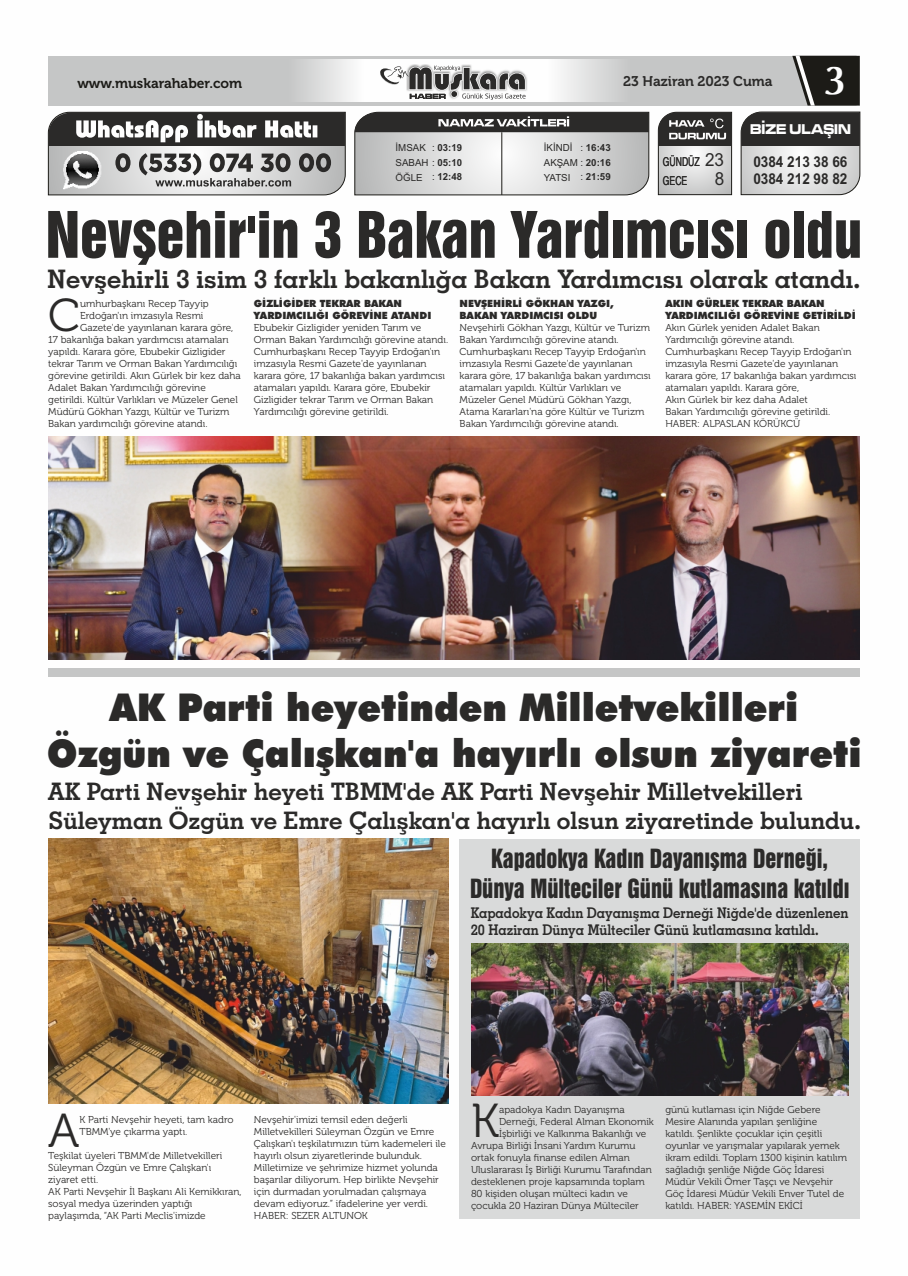
<style>
.page{position:relative;width:908px;height:1276px;background:#fff}
.page>*{position:absolute;margin:0;border:0;box-sizing:border-box;transform-origin:0 0}
.t1{font:58.4px "Swiss 921 BT";color:#2b2a29}
.t2{font:47.5px "Museo 300";color:#2b2a29}
.t3{font:45.9px "Museo 300";color:#2b2a29}
.t4{font:700 40.7px "Optima";color:#fefefe}
.t5{font:900 38.4px/46.1px "Futura BT";color:#2b2a29;text-align:center;scale:.95 1}
.t6{font:25.5px "Geometric Slabserif 703 Bold BT";color:#2b2a29}
.t7{font:24.1px/28.9px "Geometric Slabserif 703 Bold BT";color:#2b2a29}
.t8{font:24.1px/31px "Swiss 921 BT";color:#2b2a29;text-align:center;scale:.92 1}
.t9{font:18px "Arial";color:#2b2a29;scale:.95 1}
.t10{font:700 15px/17.1px "Arial Narrow";color:#2b2a29;scale:1.1 1}
.t11{font:14.8px/17.7px "Geometric Slabserif 703 Bold BT";color:#2b2a29;scale:.9 1}
.t12{font:14.7px "Microgramma D Bold Exte";color:#fefefe;scale:.85 1}
.t13{font:14px "Museo 700";color:#1c1b17}
.t14{font:14px "Museo 700";color:#2b2a29}
.t15{font:condensed 12.3px "Helvetica";color:#2b2a29;scale:.86 1}
.t16{font:10px/12px "Museo 300";color:#2b2a29}
.t17{font:900 10px/12px "Futura BT";color:#2b2a29}
.t18{font:9.7px/14.8px "Arial";color:#2b2a29}
.t19{font:700 9.7px "Arial";color:#2b2a29}
.s1{font-weight:700}
.s2{font-weight:400}
.s3{font-family:"Arial";font-stretch:normal;font-size:18px}
</style>
<div class="page">
<svg style="left:47px;top:111px;width:299px;height:85px;background:#90908f"></svg>
<svg style="left:354px;top:111px;width:295px;height:85px;background:#b1b1b1"></svg>
<svg style="left:657px;top:111px;width:75px;height:85px;background:#9e9e9e"></svg>
<div style="left:48px;top:56px;width:811px;height:50px;background:#c5c6c6"></div>
<img style="left:303px;top:60px;width:312px;height:41px">
<svg style="left:740px;top:56px;width:120px;height:140px"></svg>
<img style="left:406px;top:64px;width:121px;height:36px">
<svg style="left:378px;top:66px;width:148px;height:36px;background:#aeadad"></svg>
<img style="left:48px;top:436px;width:811px;height:223px">
<div style="left:48px;top:668px;width:811px;height:9px;background:#c5c6c6"></div>
<img style="left:48px;top:838px;width:400px;height:265px">
<div style="left:459px;top:839px;width:400px;height:379px;background:#d9dada"></div>
<img style="left:471px;top:943px;width:377px;height:152px">
<h3 class="t13" style="left:77px;top:78px;width:166px">www.muskarahaber.com</h3>
<h3 class="t14" style="left:623px;top:75px;width:151px">23 Haziran 2023 Cuma</h3>
<h3 class="t4" style="left:822px;top:62px;width:26px">3</h3>
<p class="t18" style="left:395px;top:141px;width:68px">İMSAK<br>SABAH : <span class="s1">05:10</span></p>
<p class="t18" style="left:543px;top:141px;width:68px">İKİNDİ<br>AKŞAM : <span class="s1">20:16</span></p>
<p class="t19" style="left:432px;top:144px;width:31px"><span class="s2">:</span> 03:19</p>
<p class="t19" style="left:580px;top:144px;width:32px"><span class="s2">:</span> 16:43</p>
<p class="t18" style="left:395px;top:171px;width:68px">ÖĞLE : <span class="s1">12:48</span></p>
<p class="t18" style="left:543px;top:171px;width:68px">YATSI : <span class="s1">21:59</span></p>
<h3 class="t12" style="left:749px;top:122px;width:120px">BİZE ULAŞIN</h3>
<p class="t15" style="left:662px;top:157px;width:73px">GÜNDÜZ <span class="s3">23</span></p>
<h3 class="t10" style="left:753px;top:155px;width:87px">0384 213 38 66<br>0384 212 98 82</h3>
<p class="t15" style="left:662px;top:176px;width:30px">GECE</p>
<h3 class="t9" style="left:714px;top:172px;width:12px">8</h3>
<h1 class="t1" style="left:46px;top:213px;width:817px">Nevşehir'in 3 Bakan Yardımcısı oldu</h1>
<h3 class="t6" style="left:48px;top:268px;width:813px">Nevşehirli 3 isim 3 farklı bakanlığa Bakan Yardımcısı olarak atandı.</h3>
<h3 class="t3" style="left:48px;top:297px;width:33px">C</h3>
<p class="t16" style="left:80px;top:299px;width:130px">umhurbaşkanı Recep Tayyip</p>
<p class="t16" style="left:80px;top:311px;width:125px">Erdoğan'ın imzasıyla Resmi</p>
<p class="t16" style="left:80px;top:323px;width:155px">Gazete'de yayınlanan karara göre,</p>
<p class="t16" style="left:48px;top:335px;width:182px">17 bakanlığa bakan yardımcısı atamaları</p>
<p class="t16" style="left:48px;top:347px;width:179px">yapıldı. Karara göre, Ebubekir Gizligider</p>
<p class="t16" style="left:48px;top:359px;width:190px">tekrar Tarım ve Orman Bakan Yardımcılığı</p>
<p class="t16" style="left:48px;top:371px;width:194px">görevine getirildi. Akın Gürlek bir kez daha</p>
<p class="t16" style="left:48px;top:383px;width:159px">Adalet Bakan Yardımcılığı görevine</p>
<p class="t16" style="left:48px;top:395px;width:191px">getirildi. Kültür Varlıkları ve Müzeler Genel</p>
<p class="t16" style="left:48px;top:407px;width:183px">Müdürü Gökhan Yazgı, Kültür ve Turizm</p>
<p class="t16" style="left:48px;top:419px;width:161px">Bakan yardımcılığı görevine atandı.</p>
<p class="t17" style="left:254px;top:299px;width:179px">GİZLİGİDER TEKRAR BAKAN<br>YARDIMCILIĞI GÖREVİNE ATANDI</p>
<p class="t16" style="left:254px;top:323px;width:196px">Ebubekir Gizligider yeniden Tarım ve Orman Bakan Yardımcılığı görevine atandı.<br>Cumhurbaşkanı Recep Tayyip Erdoğan'ın imzasıyla Resmi Gazete'de yayınlanan karara göre, 17 bakanlığa bakan yardımcısı atamaları yapıldı. Karara göre, Ebubekir Gizligider tekrar Tarım ve Orman Bakan Yardımcılığı görevine getirildi.</p>
<p class="t17" style="left:459px;top:299px;width:155px">NEVŞEHİRLİ GÖKHAN YAZGI,<br>BAKAN YARDIMCISI OLDU</p>
<p class="t16" style="left:459px;top:323px;width:192px">Nevşehirli Gökhan Yazgı, Kültür ve Turizm Bakan Yardımcılığı görevine atandı.<br>Cumhurbaşkanı Recep Tayyip Erdoğan'ın imzasıyla Resmi Gazete'de yayınlanan karara göre, 17 bakanlığa bakan yardımcısı atamaları yapıldı. Kültür Varlıkları ve Müzeler Genel Müdürü Gökhan Yazgı, Atama Kararları'na göre Kültür ve Turizm Bakan Yardımcılığı görevine atandı.</p>
<p class="t17" style="left:665px;top:299px;width:192px">AKIN GÜRLEK TEKRAR BAKAN<br>YARDIMCILIĞI GÖREVİNE GETİRİLDİ</p>
<p class="t16" style="left:665px;top:323px;width:192px">Akın Gürlek yeniden Adalet Bakan Yardımcılığı görevine atandı.<br>Cumhurbaşkanı Recep Tayyip Erdoğan'ın imzasıyla Resmi Gazete'de yayınlanan karara göre, 17 bakanlığa bakan yardımcısı atamaları yapıldı. Karara göre,<br>Akın Gürlek bir kez daha Adalet<br>Bakan Yardımcılığı görevine getirildi.<br>HABER: ALPASLAN KÖRÜKCÜ</p>
<h3 class="t5" style="left:47px;top:687px;width:858px">AK Parti heyetinden Milletvekilleri<br>Özgün ve Çalışkan'a hayırlı olsun ziyareti</h3>
<h3 class="t7" style="left:48px;top:779px;width:813px">AK Parti Nevşehir heyeti TBMM'de AK Parti Nevşehir Milletvekilleri<br>Süleyman Özgün ve Emre Çalışkan'a hayırlı olsun ziyaretinde bulundu.</h3>
<h3 class="t8" style="left:470px;top:845px;width:414px">Kapadokya Kadın Dayanışma Derneği,<br>Dünya Mülteciler Günü kutlamasına katıldı</h3>
<h3 class="t11" style="left:470px;top:905px;width:421px">Kapadokya Kadın Dayanışma Derneği Niğde'de düzenlenen<br>20 Haziran Dünya Mülteciler Günü kutlamasına katıldı.</h3>
<h2 class="t2" style="left:48px;top:1111px;width:33px">A</h2>
<p class="t16" style="left:79px;top:1114px;width:155px">K Parti Nevşehir heyeti, tam kadro</p>
<p class="t16" style="left:79px;top:1126px;width:109px">TBMM'ye çıkarma yaptı.</p>
<p class="t16" style="left:48px;top:1150px;width:195px">Teşkilat üyeleri TBMM'de Milletvekilleri Süleyman Özgün ve Emre Çalışkan'ı ziyaret etti.<br>AK Parti Nevşehir İl Başkanı Ali Kemikkıran, sosyal medya üzerinden yaptığı paylaşımda, “AK Parti Meclis'imizde</p>
<p class="t16" style="left:254px;top:1114px;width:193px">Nevşehir'imizi temsil eden değerli Milletvekilleri Süleyman Özgün ve Emre Çalışkan'ı teşkilatımızın tüm kademeleri ile hayırlı olsun ziyaretlerinde bulunduk.<br>Milletimize ve şehrimize hizmet yolunda başarılar diliyorum. Hep birlikte Nevşehir için durmadan yorulmadan çalışmaya devam ediyoruz.” ifadelerine yer verdi.<br>HABER: SEZER ALTUNOK</p>
<h2 class="t2" style="left:471px;top:1101px;width:30px">K</h2>
<p class="t16" style="left:499px;top:1104px;width:127px">apadokya Kadın Dayanışma</p>
<p class="t16" style="left:499px;top:1116px;width:156px">Derneği, Federal Alman Ekonomik</p>
<p class="t16" style="left:499px;top:1128px;width:149px">İşbirliği ve Kalkınma Bakanlığı ve</p>
<p class="t16" style="left:471px;top:1140px;width:166px">Avrupa Birliği İnsani Yardım Kurumu</p>
<p class="t16" style="left:471px;top:1152px;width:160px">ortak fonuyla finanse edilen Alman</p>
<p class="t16" style="left:471px;top:1164px;width:182px">Uluslararası İş Birliği Kurumu Tarafından</p>
<p class="t16" style="left:471px;top:1176px;width:175px">desteklenen proje kapsamında toplam</p>
<p class="t16" style="left:471px;top:1188px;width:158px">80 kişiden oluşan mülteci kadın ve</p>
<p class="t16" style="left:471px;top:1200px;width:169px">çocukla 20 Haziran Dünya Mülteciler</p>
<p class="t16" style="left:665px;top:1104px;width:183px">günü kutlaması için Niğde Gebere Mesire Alanında yapılan şenliğine katıldı. Şenlikte çocuklar için çeşitli oyunlar ve yarışmalar yapılarak yemek ikram edildi. Toplam 1300 kişinin katılım sağladığı şenliğe Niğde Göç İdaresi Müdür Vekili Ömer Taşçı ve Nevşehir Göç İdaresi Müdür Vekili Enver Tutel de katıldı. HABER: YASEMİN EKİCİ</p>
</div>
